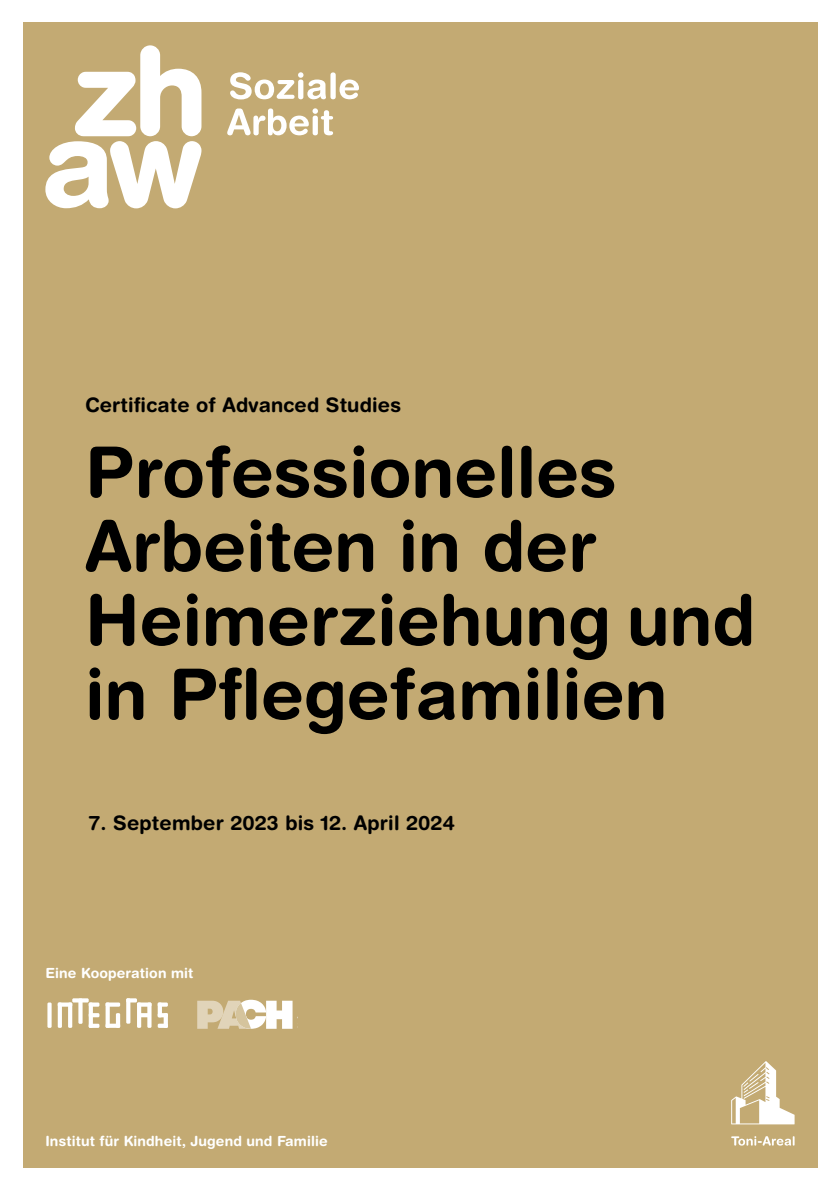
<style>
.page{position:relative;width:840px;height:1191px;background:#fff}
.page>*{position:absolute;margin:0;border:0;box-sizing:border-box;transform-origin:0 0}
.t1{font:700 70px/74px "Helvetica Rounded LT Std";color:#000}
.t2{font:700 20px "Helvetica Rounded LT Std";letter-spacing:.01em;color:#000}
.t3{font:700 14px "Helvetica Rounded LT Std";letter-spacing:.01em;color:#fff}
</style>
<div class="page">
<div style="left:23px;top:23px;width:793px;height:1145px;background:#c3aa73"></div>
<svg style="left:731px;top:1061px;width:63px;height:63px"></svg>
<svg style="left:731px;top:1136px;width:63px;height:9px"></svg>
<svg style="left:197px;top:999px;width:95px;height:29px"></svg>
<svg style="left:126px;top:998px;width:11px;height:4px"></svg>
<svg style="left:126px;top:998px;width:4px;height:25px"></svg>
<div style="left:47px;top:1002px;width:5px;height:25px;background:#fff"></div>
<hr style="left:58px;top:1002px;width:4px;height:25px;background:#fff">
<hr style="left:68px;top:1002px;width:4px;height:25px;background:#fff">
<svg style="left:78px;top:998px;width:4px;height:25px"></svg>
<svg style="left:89px;top:1002px;width:4px;height:25px"></svg>
<div style="left:105px;top:1002px;width:5px;height:26px;background:#fff"></div>
<svg style="left:58px;top:1002px;width:14px;height:4px"></svg>
<svg style="left:72px;top:998px;width:17px;height:4px"></svg>
<svg style="left:89px;top:1002px;width:10px;height:4px"></svg>
<div style="left:89px;top:1023px;width:10px;height:5px;background:#fff"></div>
<svg style="left:89px;top:1013px;width:10px;height:4px"></svg>
<hr style="left:116px;top:1013px;width:4px;height:14px;background:#fff">
<hr style="left:137px;top:1002px;width:4px;height:25px;background:#fff">
<svg style="left:147px;top:1002px;width:4px;height:25px"></svg>
<svg style="left:137px;top:1002px;width:14px;height:4px"></svg>
<svg style="left:158px;top:1002px;width:10px;height:4px"></svg>
<div style="left:158px;top:1023px;width:10px;height:5px;background:#fff"></div>
<hr style="left:158px;top:1002px;width:4px;height:15px;background:#fff">
<div style="left:163px;top:1013px;width:5px;height:15px;background:#fff"></div>
<hr style="left:139px;top:1013px;width:11px;height:4px;background:#fff">
<svg style="left:105px;top:1002px;width:15px;height:4px"></svg>
<svg style="left:105px;top:1023px;width:15px;height:4px"></svg>
<svg style="left:45px;top:45px;width:156px;height:164px"></svg>
<svg style="left:230px;top:72px;width:96px;height:27px"></svg>
<div style="left:330px;top:72px;width:5px;height:27px;background:#fff;border-radius:3px"></div>
<svg style="left:339px;top:80px;width:20px;height:19px"></svg>
<svg style="left:227px;top:108px;width:106px;height:27px"></svg>
<p class="t2" style="left:85px;top:392px;width:317px">Certificate of Advanced Studies</p>
<p class="t1" style="left:85px;top:434px;width:671px">Professionelles<br>Arbeiten in der<br>Heimerziehung und in Pflegefamilien</p>
<p class="t2" style="left:89px;top:811px;width:367px">7. September 2023 bis 12. April 2024</p>
<p class="t3" style="left:45px;top:964px;width:149px">Eine Kooperation mit</p>
<p class="t3" style="left:45px;top:1132px;width:284px">Institut für Kindheit, Jugend und Familie</p>
</div>
